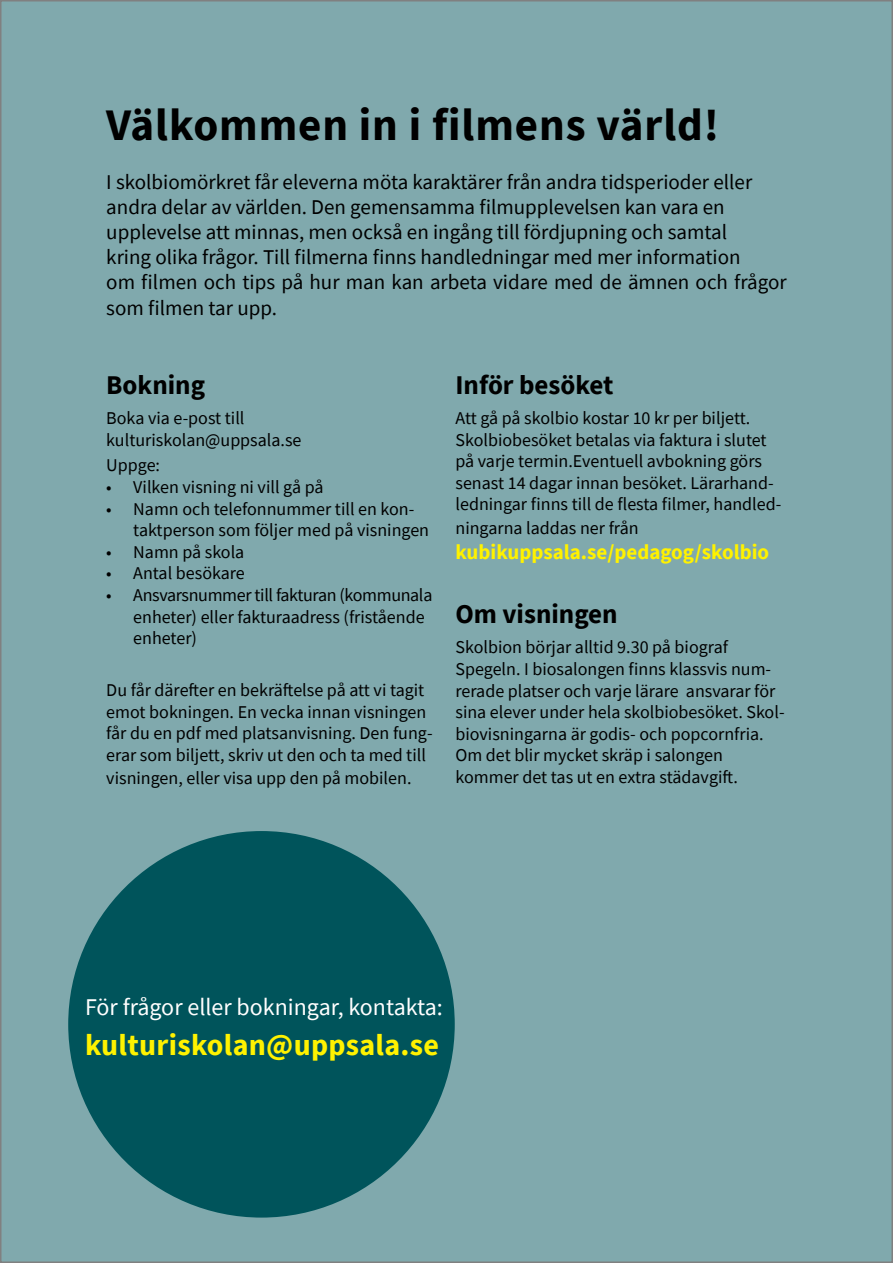
<style>
.page{position:relative;width:893px;height:1263px;background:#fff}
.page>*{position:absolute;margin:0;border:0;box-sizing:border-box;transform-origin:0 0}
.t1{font:700 45px "Source Sans Pro";letter-spacing:.02em;color:#000}
.t2{font:700 30px "Source Sans Pro";letter-spacing:.01em;color:#fff200}
.t3{font:700 27px "Source Sans Pro";color:#000}
.t4{font:24px "Source Sans Pro";color:#fff}
.t5{font:21px/25.2px "Source Sans Pro";color:#000}
.t6{font:700 21px "Source Sans Pro";color:#fff200}
.t7{font:18px/21.6px "Source Sans Pro";color:#000}
.t8{font:18px/21.6px "Source Sans Pro";letter-spacing:-.02em;color:#000}
</style>
<div class="page">
<div style="left:1px;top:1px;width:891px;height:1261px;background:#80a9ad"></div>
<div style="left:68px;top:831px;width:387px;height:386px;background:#00545b;border-radius:50%"></div>
<hr style="left:892px;top:697px;width:1px;height:566px;background:#3d205d">
<h1 class="t1" style="left:106px;top:95px;width:614px">Välkommen in i filmens värld!</h1>
<p class="t5" style="left:106px;top:169px;width:682px">I skolbiomörkret får eleverna möta karaktärer från andra tidsperioder eller andra delar av världen. Den gemensamma filmupplevelsen kan vara en upplevelse att minnas, men också en ingång till fördjupning och samtal<br>kring olika frågor. Till filmerna finns handledningar med mer information<br>om filmen och tips på hur man kan arbeta vidare med de ämnen och frågor som filmen tar upp.</p>
<h3 class="t3" style="left:106px;top:367px;width:100px">Bokning</h3>
<p class="t7" style="left:106px;top:407px;width:197px">Boka via e-post till kulturiskolan@uppsala.se</p>
<p class="t7" style="left:106px;top:455px;width:55px">Uppge:</p>
<p class="t7" style="left:106px;top:476px;width:219px">• Vilken visning ni vill gå på</p>
<p class="t7" style="left:133px;top:498px;width:297px;text-indent:-27px">• Namn och telefonnummer till en kon&shy;taktperson som följer med på visningen</p>
<p class="t7" style="left:106px;top:541px;width:140px">• Namn på skola</p>
<p class="t7" style="left:106px;top:563px;width:140px">• Antal besökare</p>
<p class="t8" style="left:133px;top:584px;width:301px;text-indent:-27px">• Ansvarsnummer till fakturan (kommunala enheter) eller fakturaadress (fristående enheter)</p>
<p class="t7" style="left:106px;top:679px;width:328px">Du får därefter en bekräftelse på att vi tagit emot bokningen. En vecka innan visningen får du en pdf med platsanvisning. Den fung&shy;erar som biljett, skriv ut den och ta med till</p>
<p class="t7" style="left:106px;top:767px;width:307px">visningen, eller visa upp den på mobilen.</p>
<h3 class="t3" style="left:455px;top:367px;width:160px">Inför besöket</h3>
<p class="t7" style="left:455px;top:407px;width:327px">Att gå på skolbio kostar 10 kr per biljett.<br>Skolbiobesöket betalas via faktura i slutet på varje termin.Eventuell avbokning görs senast 14 dagar innan besöket. Lärarhand&shy;ledningar finns till de flesta filmer, handled-</p>
<p class="t7" style="left:455px;top:517px;width:185px">ningarna laddas ner från</p>
<p class="t6" style="left:455px;top:538px;width:315px">kubikuppsala.se/pedagog/skolbio</p>
<h3 class="t3" style="left:455px;top:596px;width:164px">Om visningen</h3>
<p class="t7" style="left:455px;top:636px;width:331px">Skolbion börjar alltid 9.30 på biograf Spegeln. I biosalongen finns klassvis num&shy;rerade platser och varje lärare ansvarar för sina elever under hela skolbiobesöket. Skol&shy;biovisningarna är godis- och popcornfria.<br>Om det blir mycket skräp i salongen kommer det tas ut en extra städavgift.</p>
<h3 class="t4" style="left:85px;top:991px;width:359px">För frågor eller bokningar, kontakta:</h3>
<h2 class="t2" style="left:85px;top:1024px;width:355px">kulturiskolan@uppsala.se</h2>
</div>
